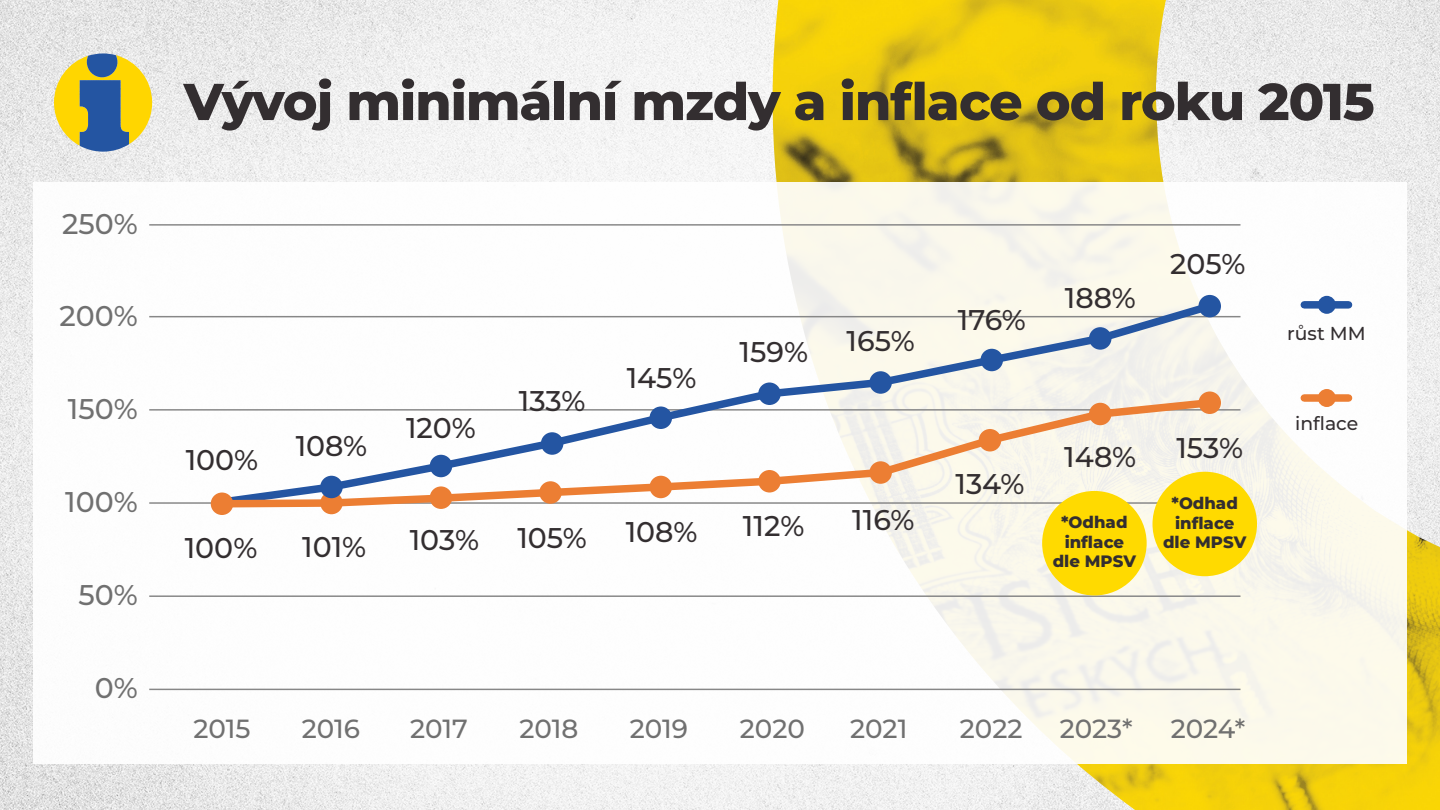
<style>
.page{position:relative;width:1440px;height:810px;background:#fff}
.page>*{position:absolute;margin:0;border:0;box-sizing:border-box;transform-origin:0 0}
.t1{font:800 51.75px "Montserrat";letter-spacing:-.02em;color:#332e30}
.t2{font:500 28.5px "Montserrat";color:#332e30}
.t3{font:500 28.5px "Montserrat";color:#707070}
.t4{font:500 26.25px "Montserrat";letter-spacing:-.005em;color:#707070}
.t5{font:500 18.75px "Montserrat";color:#332e30}
.t6{font:800 16.5px/19.3px "Montserrat";color:#332e30;text-align:center}
</style>
<div class="page">
<img style="left:0;top:0;width:773px;height:810px">
<img style="left:773px;top:0;width:667px;height:810px">
<div style="left:33px;top:182px;width:1374px;height:582px;background:linear-gradient(to right,#fefeff,#faf8ef)"></div>
<svg style="left:54px;top:53px;width:98px;height:99px;background:#acac6d"></svg>
<hr style="left:149px;top:689px;width:1091px;height:1px;background:#878787">
<hr style="left:149px;top:595px;width:1091px;height:2px;background:#878787">
<hr style="left:149px;top:502px;width:1091px;height:2px;background:#878787">
<hr style="left:149px;top:409px;width:1091px;height:2px;background:#878787">
<hr style="left:149px;top:316px;width:1091px;height:1px;background:#878787">
<hr style="left:149px;top:224px;width:1091px;height:2px;background:#878787">
<div style="left:1042px;top:491px;width:105px;height:104px;background:#ffda00;border-radius:50%"></div>
<div style="left:1153px;top:472px;width:104px;height:104px;background:#ffda00;border-radius:50%"></div>
<div style="left:320px;top:492px;width:23px;height:22px;background:#ec7e33;border-radius:50%"></div>
<svg style="left:1199px;top:295px;width:22px;height:22px"></svg>
<svg style="left:1199px;top:392px;width:22px;height:22px"></svg>
<svg style="left:213px;top:297px;width:1006px;height:200px"></svg>
<div style="left:1304px;top:301px;width:45px;height:8px;background:#2455a2"></div>
<div style="left:1304px;top:394px;width:45px;height:8px;background:#ec7e33"></div>
<div style="left:1318px;top:296px;width:18px;height:18px;background:#2455a2;border-radius:50%"></div>
<div style="left:1318px;top:389px;width:18px;height:18px;background:#ec7e33;border-radius:50%"></div>
<div style="left:211px;top:493px;width:22px;height:22px;background:#ec7e33;border-radius:50%"></div>
<svg style="left:214px;top:395px;width:1004px;height:116px"></svg>
<p class="t3" style="left:62px;top:204px;width:77px">250%</p>
<p class="t3" style="left:60px;top:296px;width:80px">200%</p>
<p class="t3" style="left:68px;top:389px;width:71px">150%</p>
<p class="t3" style="left:65px;top:482px;width:74px">100%</p>
<p class="t3" style="left:78px;top:575px;width:61px">50%</p>
<p class="t3" style="left:95px;top:668px;width:45px">0%</p>
<h1 class="t1" style="left:184px;top:64px;width:1193px">Vývoj minimální mzdy a inflace od roku 2015</h1>
<p class="t2" style="left:186px;top:440px;width:74px">100%</p>
<p class="t2" style="left:185px;top:528px;width:74px">100%</p>
<p class="t2" style="left:296px;top:426px;width:73px">108%</p>
<p class="t2" style="left:406px;top:408px;width:71px">120%</p>
<p class="t2" style="left:519px;top:381px;width:68px">133%</p>
<p class="t2" style="left:627px;top:358px;width:71px">145%</p>
<p class="t2" style="left:740px;top:332px;width:70px">159%</p>
<p class="t2" style="left:847px;top:321px;width:70px">165%</p>
<p class="t2" style="left:302px;top:527px;width:66px">101%</p>
<p class="t2" style="left:410px;top:520px;width:71px">103%</p>
<p class="t2" style="left:517px;top:518px;width:71px">105%</p>
<p class="t2" style="left:626px;top:512px;width:73px">108%</p>
<p class="t2" style="left:743px;top:506px;width:63px">112%</p>
<p class="t2" style="left:852px;top:500px;width:64px">116%</p>
<p class="t2" style="left:958px;top:300px;width:70px">176%</p>
<p class="t2" style="left:1065px;top:278px;width:72px">188%</p>
<p class="t2" style="left:1170px;top:244px;width:77px">205%</p>
<p class="t2" style="left:955px;top:464px;width:71px">134%</p>
<p class="t2" style="left:1064px;top:437px;width:73px">148%</p>
<p class="t2" style="left:1176px;top:428px;width:68px">153%</p>
<p class="t6" style="left:1053px;top:512px;width:85px">*Odhad inflace dle MPSV</p>
<p class="t6" style="left:1163px;top:493px;width:85px">*Odhad inflace dle MPSV</p>
<p class="t5" style="left:1287px;top:320px;width:80px">růst MM</p>
<p class="t5" style="left:1295px;top:410px;width:65px">inflace</p>
<p class="t4" style="left:194px;top:710px;width:59px">2015</p>
<p class="t4" style="left:302px;top:710px;width:60px">2016</p>
<p class="t4" style="left:410px;top:710px;width:59px">2017</p>
<p class="t4" style="left:520px;top:710px;width:61px">2018</p>
<p class="t4" style="left:630px;top:710px;width:60px">2019</p>
<p class="t4" style="left:740px;top:710px;width:66px">2020</p>
<p class="t4" style="left:850px;top:710px;width:59px">2021</p>
<p class="t4" style="left:960px;top:710px;width:64px">2022</p>
<p class="t4" style="left:1060px;top:710px;width:75px">2023*</p>
<p class="t4" style="left:1171px;top:710px;width:76px">2024*</p>
</div>
